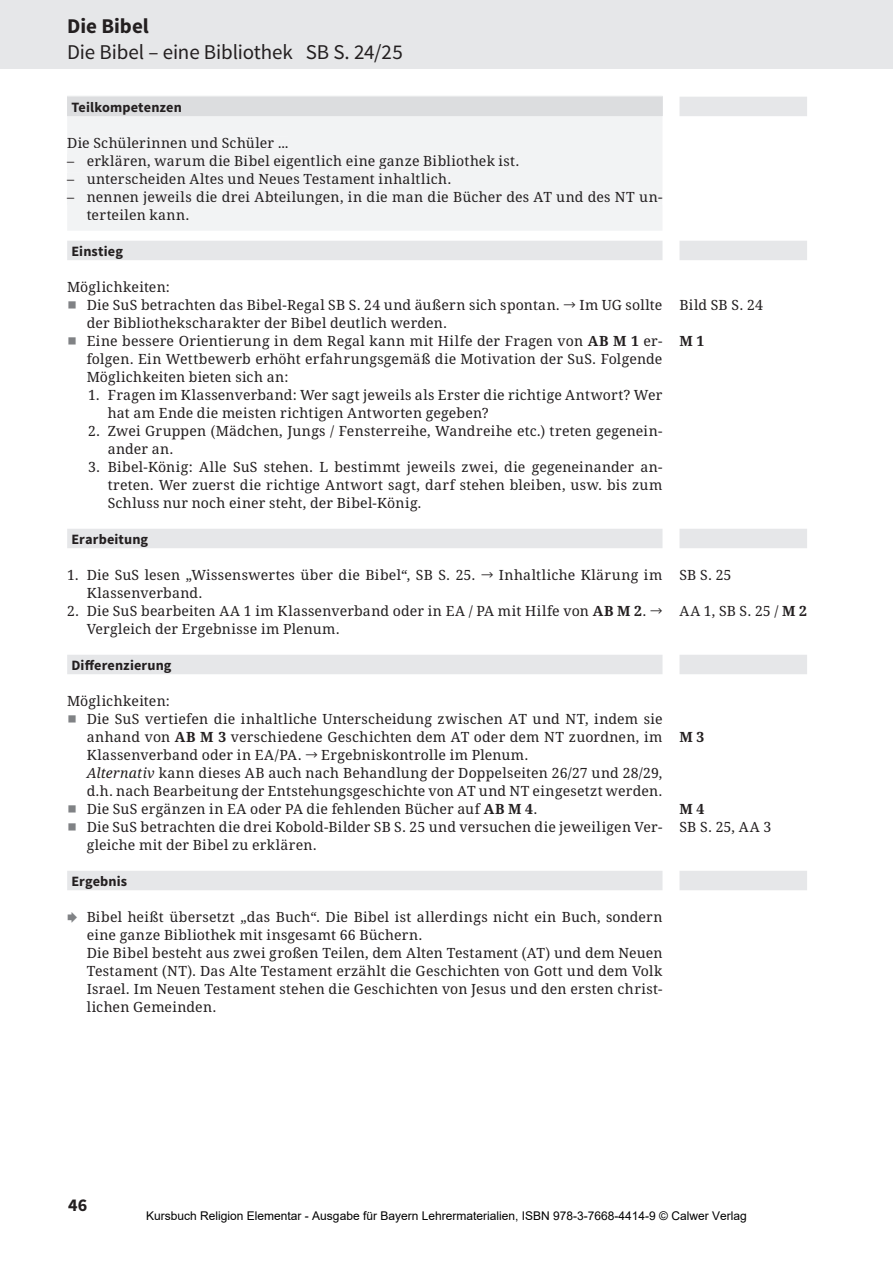
<style>
.page{position:relative;width:893px;height:1263px;background:#fff}
.page>*{position:absolute;margin:0;border:0;box-sizing:border-box;transform-origin:0 0}
.t1{font:21px "bs Sirah Sans 1";letter-spacing:-.005em;color:#231f20}
.t2{font:700 21px "bs Sirah Sans 1";color:#231f20}
.t3{font:700 18px "bs Sirah Sans 1";color:#231f20}
.t4{font:14.25px/18px "bs Deep Ocean Serif 1";letter-spacing:.015em;color:#231f20}
.t5{font:700 14.25px "bs Sirah Sans 1";letter-spacing:.01em;color:#231f20}
.t6{font:700 14.25px "bs Deep Ocean Serif 1";color:#231f20}
.t7{font:12px "Arial";color:#000}
.s1{color:#808285}
.s2{font-weight:700}
.s3{font-style:italic}
</style>
<div class="page">
<div style="left:0;top:0;width:893px;height:68px;background:#e6e7e9"></div>
<div style="left:67px;top:241px;width:595px;height:19px;background:#e6e7e9"></div>
<div style="left:67px;top:529px;width:595px;height:19px;background:#e6e7e9"></div>
<div style="left:67px;top:655px;width:595px;height:19px;background:#e6e7e9"></div>
<div style="left:67px;top:871px;width:595px;height:19px;background:#e6e7e9"></div>
<div style="left:679px;top:97px;width:128px;height:19px;background:#e6e7e9"></div>
<div style="left:679px;top:241px;width:128px;height:19px;background:#e6e7e9"></div>
<div style="left:679px;top:529px;width:128px;height:19px;background:#e6e7e9"></div>
<div style="left:679px;top:655px;width:128px;height:19px;background:#e6e7e9"></div>
<div style="left:679px;top:871px;width:128px;height:19px;background:#e6e7e9"></div>
<div style="left:67px;top:96px;width:595px;height:134px;background:#f2f3f4"></div>
<div style="left:67px;top:97px;width:595px;height:19px;background:#dcdddf"></div>
<div style="left:72px;top:101px;width:109px;height:13px;background:#dcdddf"></div>
<div style="left:68px;top:137px;width:220px;height:11px;background:#f2f3f4"></div>
<div style="left:67px;top:155px;width:451px;height:14px;background:#f2f3f4"></div>
<div style="left:67px;top:173px;width:383px;height:11px;background:#f2f3f4"></div>
<div style="left:67px;top:191px;width:595px;height:14px;background:#f2f3f4"></div>
<div style="left:87px;top:209px;width:101px;height:11px;background:#f2f3f4"></div>
<h1 class="t2" style="left:67px;top:13px;width:83px">Die Bibel</h1>
<h1 class="t1" style="left:67px;top:38px;width:337px">Die Bibel – eine Bibliothek SB S. 24/25</h1>
<p class="t5" style="left:71px;top:98px;width:112px">Teilkompetenzen</p>
<p class="t4" style="left:67px;top:134px;width:223px">Die Schülerinnen und Schüler …</p>
<p class="t4" style="left:67px;top:152px;width:454px">– erklären, warum die Bibel eigentlich eine ganze Bibliothek ist.</p>
<p class="t4" style="left:67px;top:170px;width:386px">– unterscheiden Altes und Neues Testament inhaltlich.</p>
<p class="t4" style="left:87px;top:188px;width:577px;text-indent:-20px">– nennen jeweils die drei Abteilungen, in die man die Bücher des AT und des NT un&shy;terteilen kann.</p>
<p class="t5" style="left:71px;top:242px;width:53px">Einstieg</p>
<p class="t4" style="left:67px;top:278px;width:104px">Möglichkeiten:</p>
<p class="t4" style="left:67px;top:296px;width:597px"><span class="s1">◼</span> Die SuS betrachten das Bibel-Regal SB S. 24 und äußern sich spontan. → Im UG sollte</p>
<p class="t4" style="left:87px;top:314px;width:362px">der Bibliothekscharakter der Bibel deutlich werden.</p>
<p class="t4" style="left:67px;top:332px;width:597px"><span class="s1">◼</span> Eine bessere Orientierung in dem Regal kann mit Hilfe der Fragen von <span class="s2">AB M 1</span> er-</p>
<p class="t4" style="left:87px;top:350px;width:577px">folgen. Ein Wettbewerb erhöht erfahrungsgemäß die Motivation der SuS. Folgende</p>
<p class="t4" style="left:87px;top:368px;width:203px">Möglichkeiten bieten sich an:</p>
<p class="t4" style="left:108px;top:386px;width:556px;text-indent:-19px">1. Fragen im Klassenverband: Wer sagt jeweils als Erster die richtige Antwort? Wer hat am Ende die meisten richtigen Antworten gegeben?</p>
<p class="t4" style="left:108px;top:422px;width:556px;text-indent:-19px">2. Zwei Gruppen (Mädchen, Jungs / Fensterreihe, Wandreihe etc.) treten gegenein&shy;ander an.</p>
<p class="t4" style="left:108px;top:458px;width:556px;text-align:justify;text-indent:-19px">3. Bibel-König: Alle SuS stehen. L bestimmt jeweils zwei, die gegeneinander an&shy;treten. Wer zuerst die richtige Antwort sagt, darf stehen bleiben, usw. bis zum Schluss nur noch einer steht, der Bibel-König.</p>
<p class="t5" style="left:71px;top:529px;width:78px">Erarbeitung</p>
<p class="t4" style="left:87px;top:566px;width:577px;text-indent:-19px">1. Die SuS lesen „Wissenswertes über die Bibel“, SB S. 25. → Inhaltliche Klärung im<br>Klassenverband.</p>
<p class="t4" style="left:87px;top:602px;width:577px;text-indent:-19px">2. Die SuS bearbeiten AA 1 im Klassenverband oder in EA / PA mit Hilfe von <span class="s2">AB M 2</span>. →<br>Vergleich der Ergebnisse im Plenum.</p>
<p class="t5" style="left:71px;top:655px;width:102px">Differenzierung</p>
<p class="t4" style="left:67px;top:692px;width:104px">Möglichkeiten:</p>
<p class="t4" style="left:67px;top:710px;width:597px"><span class="s1">◼</span> Die SuS vertiefen die inhaltliche Unterscheidung zwischen AT und NT, indem sie</p>
<p class="t4" style="left:87px;top:728px;width:577px">anhand von <span class="s2">AB M 3</span> verschiedene Geschichten dem AT oder dem NT zuordnen, im</p>
<p class="t4" style="left:87px;top:746px;width:443px">Klassenverband oder in EA/PA. → Ergebniskontrolle im Plenum.</p>
<p class="t4" style="left:87px;top:764px;width:577px"><span class="s3">Alternativ</span> kann dieses AB auch nach Behandlung der Doppelseiten 26/27 und 28/29,</p>
<p class="t4" style="left:87px;top:782px;width:577px">d.h. nach Bearbeitung der Entstehungsgeschichte von AT und NT eingesetzt werden.</p>
<p class="t4" style="left:67px;top:800px;width:472px"><span class="s1">◼</span> Die SuS ergänzen in EA oder PA die fehlenden Bücher auf <span class="s2">AB M 4</span>.</p>
<p class="t4" style="left:67px;top:818px;width:597px"><span class="s1">◼</span> Die SuS betrachten die drei Kobold-Bilder SB S. 25 und versuchen die jeweiligen Ver-</p>
<p class="t4" style="left:87px;top:836px;width:232px">gleiche mit der Bibel zu erklären.</p>
<p class="t5" style="left:71px;top:871px;width:57px">Ergebnis</p>
<p class="t4" style="left:87px;top:908px;width:577px;text-indent:-19px"><span class="s1">⮕</span> Bibel heißt übersetzt „das Buch“. Die Bibel ist allerdings nicht ein Buch, sondern eine ganze Bibliothek mit insgesamt 66 Büchern.<br>Die Bibel besteht aus zwei großen Teilen, dem Alten Testament (AT) und dem Neuen Testament (NT). Das Alte Testament erzählt die Geschichten von Gott und dem Volk Israel. Im Neuen Testament stehen die Geschichten von Jesus und den ersten christ&shy;lichen Gemeinden.</p>
<p class="t4" style="left:679px;top:296px;width:85px">Bild SB S. 24</p>
<p class="t6" style="left:679px;top:330px;width:26px">M 1</p>
<p class="t4" style="left:679px;top:566px;width:53px">SB S. 25</p>
<p class="t4" style="left:679px;top:602px;width:129px">AA 1, SB S. 25 / <span class="s2">M 2</span></p>
<p class="t6" style="left:679px;top:726px;width:26px">M 3</p>
<p class="t6" style="left:679px;top:798px;width:26px">M 4</p>
<p class="t4" style="left:679px;top:818px;width:93px">SB S. 25, AA 3</p>
<p class="t3" style="left:68px;top:1193px;width:21px">46</p>
<p class="t7" style="left:146px;top:1207px;width:602px">Kursbuch Religion Elementar - Ausgabe für Bayern Lehrermaterialien, ISBN 978-3-7668-4414-9 © Calwer Verlag</p>
</div>
